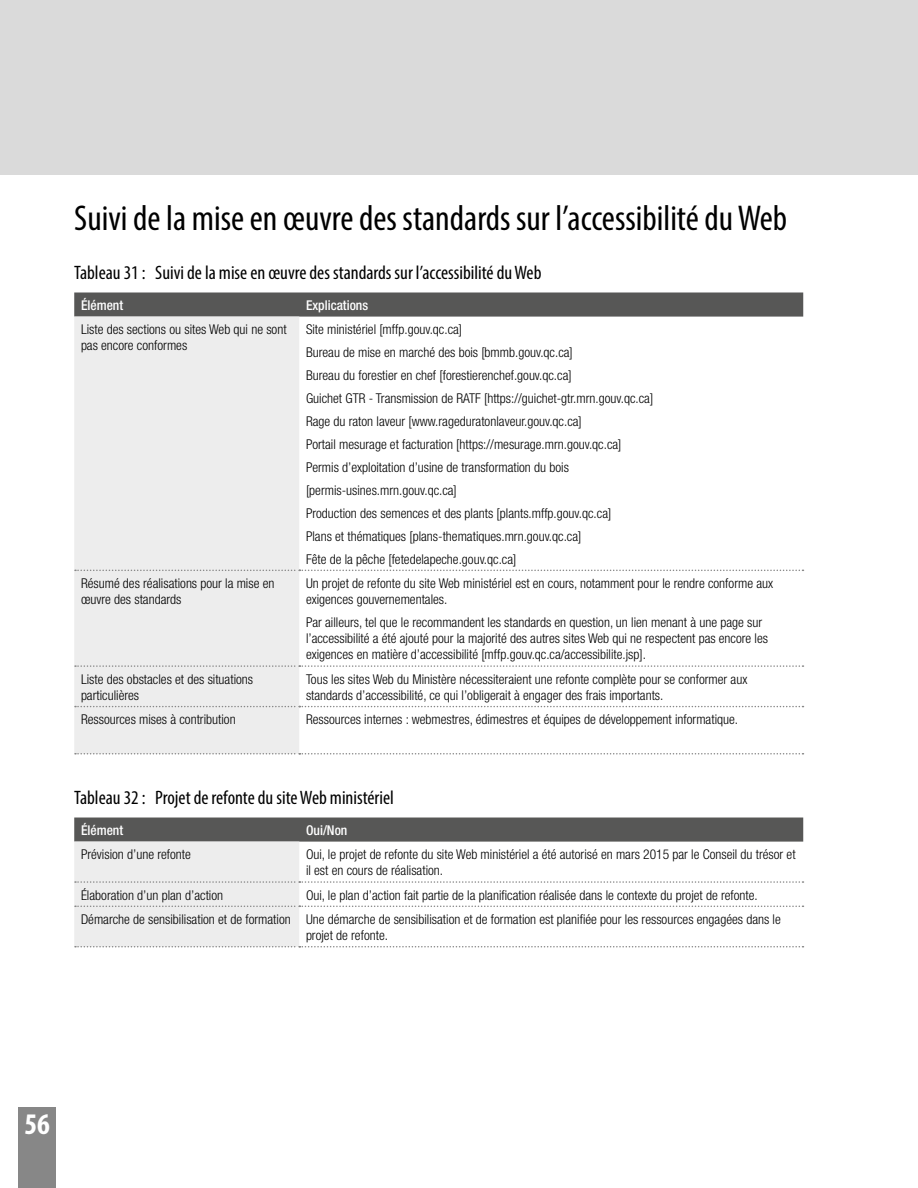
<style>
.page{position:relative;width:918px;height:1188px;background:#fff}
.page>*{position:absolute;margin:0;border:0;box-sizing:border-box;transform-origin:0 0}
.t1{font:condensed 36px "Myriad Pro";color:#000}
.t2{font:700 condensed 30px "Myriad Pro";color:#fff}
.t3{font:condensed 19.5px "Myriad Pro";color:#000}
.t4{font:300 condensed 13.5px/23px "Helvetica Neue";color:#000}
.t5{font:500 condensed 13.5px "Helvetica Neue";color:#fff}
</style>
<div class="page">
<div style="left:0;top:0;width:918px;height:175px;background:#dadada"></div>
<div style="left:19px;top:1107px;width:37px;height:81px;background:#878787"></div>
<svg style="left:74px;top:292px;width:729px;height:25px;background:#5d5d5c"></svg>
<div style="left:74px;top:317px;width:225px;height:437px;background:#ededed"></div>
<svg style="left:75px;top:570px;width:728px;height:1px"></svg>
<svg style="left:75px;top:665px;width:728px;height:2px"></svg>
<svg style="left:75px;top:706px;width:728px;height:1px"></svg>
<svg style="left:75px;top:753px;width:728px;height:2px"></svg>
<svg style="left:74px;top:818px;width:729px;height:129px"></svg>
<h1 class="t1" style="left:74px;top:196px;width:715px">Suivi de la mise en œuvre des standards sur l’accessibilité du Web</h1>
<h3 class="t3" style="left:74px;top:261px;width:469px">Tableau 31 : Suivi de la mise en œuvre des standards sur l’accessibilité du Web</h3>
<p class="t5" style="left:81px;top:297px;width:44px">Élément</p>
<p class="t5" style="left:306px;top:297px;width:64px">Explications</p>
<p class="t4" style="left:81px;top:321px;width:207px;line-height:16.2px">Liste des sections ou sites Web qui ne sont pas encore conformes</p>
<p class="t4" style="left:306px;top:318px;width:349px">Site ministériel [mffp.gouv.qc.ca]<br>Bureau de mise en marché des bois [bmmb.gouv.qc.ca]<br>Bureau du forestier en chef [forestierenchef.gouv.qc.ca]<br>Guichet GTR - Transmission de RATF [https://guichet-gtr.mrn.gouv.qc.ca] Rage du raton laveur [www.rageduratonlaveur.gouv.qc.ca]<br>Portail mesurage et facturation [https://mesurage.mrn.gouv.qc.ca] Permis d’exploitation d’usine de transformation du bois [permis-usines.mrn.gouv.qc.ca]<br>Production des semences et des plants [plants.mffp.gouv.qc.ca]<br>Plans et thématiques [plans-thematiques.mrn.gouv.qc.ca]<br>Fête de la pêche [fetedelapeche.gouv.qc.ca]</p>
<p class="t4" style="left:81px;top:575px;width:195px;line-height:16.2px">Résumé des réalisations pour la mise en œuvre des standards</p>
<p class="t4" style="left:306px;top:575px;width:469px;line-height:16.2px">Un projet de refonte du site Web ministériel est en cours, notamment pour le rendre conforme aux exigences gouvernementales.</p>
<p class="t4" style="left:306px;top:614px;width:464px;line-height:16.2px">Par ailleurs, tel que le recommandent les standards en question, un lien menant à une page sur l’accessibilité a été ajouté pour la majorité des autres sites Web qui ne respectent pas encore les exigences en matière d’accessibilité [mffp.gouv.qc.ca/accessibilite.jsp].</p>
<p class="t4" style="left:81px;top:671px;width:174px;line-height:16.2px">Liste des obstacles et des situations particulières</p>
<p class="t4" style="left:306px;top:671px;width:443px;line-height:16.2px">Tous les sites Web du Ministère nécessiteraient une refonte complète pour se conformer aux standards d’accessibilité, ce qui l’obligerait à engager des frais importants.</p>
<p class="t4" style="left:81px;top:708px;width:156px">Ressources mises à contribution</p>
<p class="t4" style="left:306px;top:708px;width:434px">Ressources internes : webmestres, édimestres et équipes de développement informatique.</p>
<h3 class="t3" style="left:74px;top:786px;width:321px">Tableau 32 : Projet de refonte du site Web ministériel</h3>
<p class="t5" style="left:81px;top:822px;width:44px">Élément</p>
<p class="t5" style="left:306px;top:822px;width:43px">Oui/Non</p>
<p class="t4" style="left:81px;top:843px;width:111px">Prévision d’une refonte</p>
<p class="t4" style="left:306px;top:846px;width:491px;line-height:16.2px">Oui, le projet de refonte du site Web ministériel a été autorisé en mars 2015 par le Conseil du trésor et il est en cours de réalisation.</p>
<p class="t4" style="left:81px;top:883px;width:144px">Élaboration d’un plan d’action</p>
<p class="t4" style="left:81px;top:883px;width:701px;line-height:24.3px;text-indent:225px">Oui, le plan d’action fait partie de la planification réalisée dans le contexte du projet de refonte.<br>Démarche de sensibilisation et de formation Une démarche de sensibilisation et de formation est planifiée pour les ressources engagées dans le</p>
<p class="t4" style="left:306px;top:924px;width:84px">projet de refonte.</p>
<h2 class="t2" style="left:24px;top:1105px;width:27px">56</h2>
</div>
